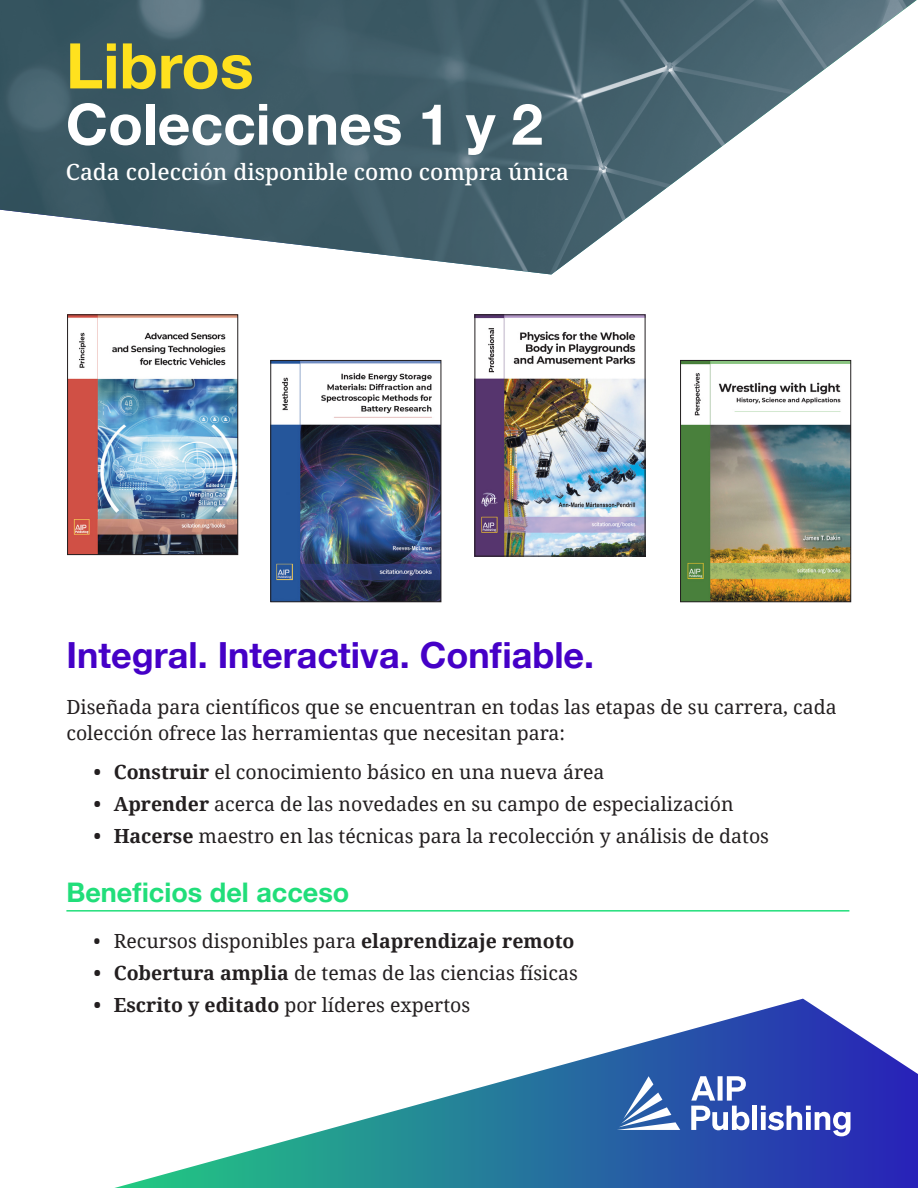
<style>
.page{position:relative;width:918px;height:1188px;background:#fff}
.page>*{position:absolute;margin:0;border:0;box-sizing:border-box;transform-origin:0 0}
.t1{font:700 63px "Helvetica Neue";color:#ffe11e}
.t2{font:700 57px "Helvetica Neue";color:#fff}
.t3{font:700 36px "Helvetica Neue";color:#4500c7}
.Subheadings{font:700 27px "Helvetica Neue";color:#21de7a}
.t4{font:500 22.5px "Noto Serif";color:#fff}
.t5{font:19.5px/25.5px "Noto Serif";color:#231f20}
.s1{font-weight:700}
</style>
<div class="page">
<svg style="left:114px;top:999px;width:804px;height:189px"></svg>
<svg style="left:617px;top:1076px;width:63px;height:54px"></svg>
<svg style="left:691px;top:1076px;width:58px;height:54px"></svg>
<div style="left:752px;top:1106px;width:5px;height:24px;background:#fff"></div>
<svg style="left:761px;top:1106px;width:89px;height:30px"></svg>
<img style="left:0;top:0;width:917px;height:274px">
<hr style="left:66px;top:910px;width:783px;height:2px;background:#21de7a">
<img style="left:69px;top:317px;width:167px;height:236px">
<div style="left:67px;top:315px;width:171px;height:240px;border:1px solid #231f20"></div>
<img style="left:273px;top:362px;width:166px;height:238px">
<div style="left:271px;top:360px;width:170px;height:242px;border:1px solid #231f20"></div>
<img style="left:682px;top:362px;width:167px;height:238px">
<div style="left:680px;top:360px;width:171px;height:242px;border:1px solid #231f20"></div>
<img style="left:477px;top:317px;width:166px;height:237px">
<div style="left:475px;top:315px;width:170px;height:241px;border:1px solid #231f20"></div>
<p class="t1" style="left:66px;top:27px;width:189px">Libros</p>
<p class="t2" style="left:66px;top:89px;width:479px">Colecciones 1 y 2</p>
<p class="t4" style="left:66px;top:156px;width:505px">Cada colección disponible como compra única</p>
<p class="t3" style="left:66px;top:633px;width:529px">Integral. Interactiva. Confiable.</p>
<p class="t5" style="left:66px;top:694px;width:772px">Diseñada para científicos que se encuentran en todas las etapas de su carrera, cada colección ofrece las herramientas que necesitan para:</p>
<p class="t5" style="left:93px;top:758px;width:513px"><span class="s1">• Construir</span> el conocimiento básico en una nueva área</p>
<p class="t5" style="left:93px;top:790px;width:642px"><span class="s1">• Aprender</span> acerca de las novedades en su campo de especialización</p>
<p class="t5" style="left:93px;top:823px;width:677px"><span class="s1">• Hacerse</span> maestro en las técnicas para la recolección y análisis de datos</p>
<p class="Subheadings" style="left:66px;top:875px;width:284px">Beneficios del acceso</p>
<p class="t5" style="left:93px;top:927px;width:483px">• Recursos disponibles para <span class="s1">elaprendizaje remoto</span></p>
<p class="t5" style="left:93px;top:959px;width:486px"><span class="s1">• Cobertura amplia</span> de temas de las ciencias físicas</p>
<p class="t5" style="left:93px;top:992px;width:378px"><span class="s1">• Escrito y editado</span> por líderes expertos</p>
</div>
